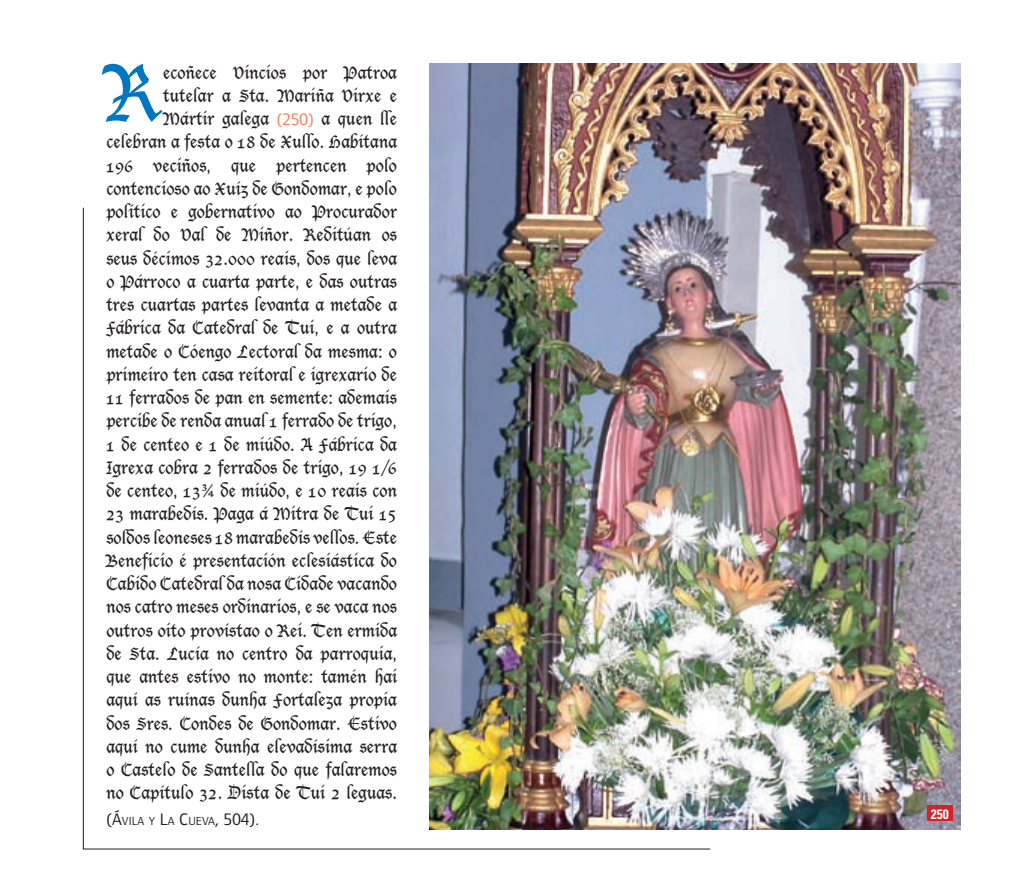
<style>
.page{position:relative;width:1021px;height:893px;background:#fff}
.page>*{position:absolute;margin:0;border:0;box-sizing:border-box;transform-origin:0 0}
.t1{font:76.5px "Lucida Blackletter";color:#0077c0}
.t2{font:17.25px/23.2px "Lucida Blackletter";letter-spacing:.005em;color:#231f20;text-align:right}
.t3{font:17.25px "Foundry Form Sans";color:#231f20}
.t4{font:700 condensed 13.5px "Univers";color:#fff}
.s1{font-family:"Foundry Form Sans";color:#f47c5b}
.s2{font-size:12.15px}
</style>
<div class="page">
<svg style="left:83px;top:207px;width:628px;height:643px"></svg>
<img style="left:429px;top:64px;width:531px;height:765px">
<div style="left:927px;top:806px;width:25px;height:15px;background:#d1232a"></div>
<h1 class="t1" style="left:106px;top:47px;width:56px">R</h1>
<p class="t2" style="left:106px;top:61px;width:292px">ecoñece Vincios por Patroa<br>tutelar a Sta. Mariña Virxe e<br>Mártir galega <span class="s1">(250)</span> a quen lle celebran a festa o 18 de Xullo. Habítana 196 veciños, que pertencen polo contencioso ao Xuíz de Gondomar, e polo político e gobernativo ao Procurador xeral do Val de Miñor. Reditúan os seus décimos 32.000 reais, dos que leva o Párroco a cuarta parte, e das outras tres cuartas partes levanta a metade a Fábrica da Catedral de Tui, e a outra metade o Cóengo Lectoral da mesma: o primeiro ten casa reitoral e igrexario de 11 ferrados de pan en semente: ademais percibe de renda anual 1 ferrado de trigo, 1 de centeo e 1 de miúdo. A Fábrica da Igrexa cobra 2 ferrados de trigo, 19 1/6 de centeo, 13¾ de miúdo, e 10 reais con 23 marabedís. Paga á Mitra de Tui 15 soldos leoneses 18 marabedís vellos. Este Beneficio é presentación eclesiástica do Cabido Catedral da nosa Cidade vacando nos catro meses ordinarios, e se vaca nos outros oito provístao o Rei. Ten ermida de Sta. Lucía no centro da parroquia, que antes estivo no monte: tamén hai aquí as ruínas dunha Fortaleza propia dos Sres. Condes de Gondomar. Estivo aquí no cume dunha elevadísima serra o Castelo de Santella do que falaremos no Capítulo 32. Dista de Tui 2 leguas.</p>
<p class="t3" style="left:106px;top:809px;width:154px">(Á<span class="s2">VILA Y</span> L<span class="s2">A</span> C<span class="s2">UEVA</span>, 504).</p>
<p class="t4" style="left:931px;top:806px;width:19px">250</p>
</div>
